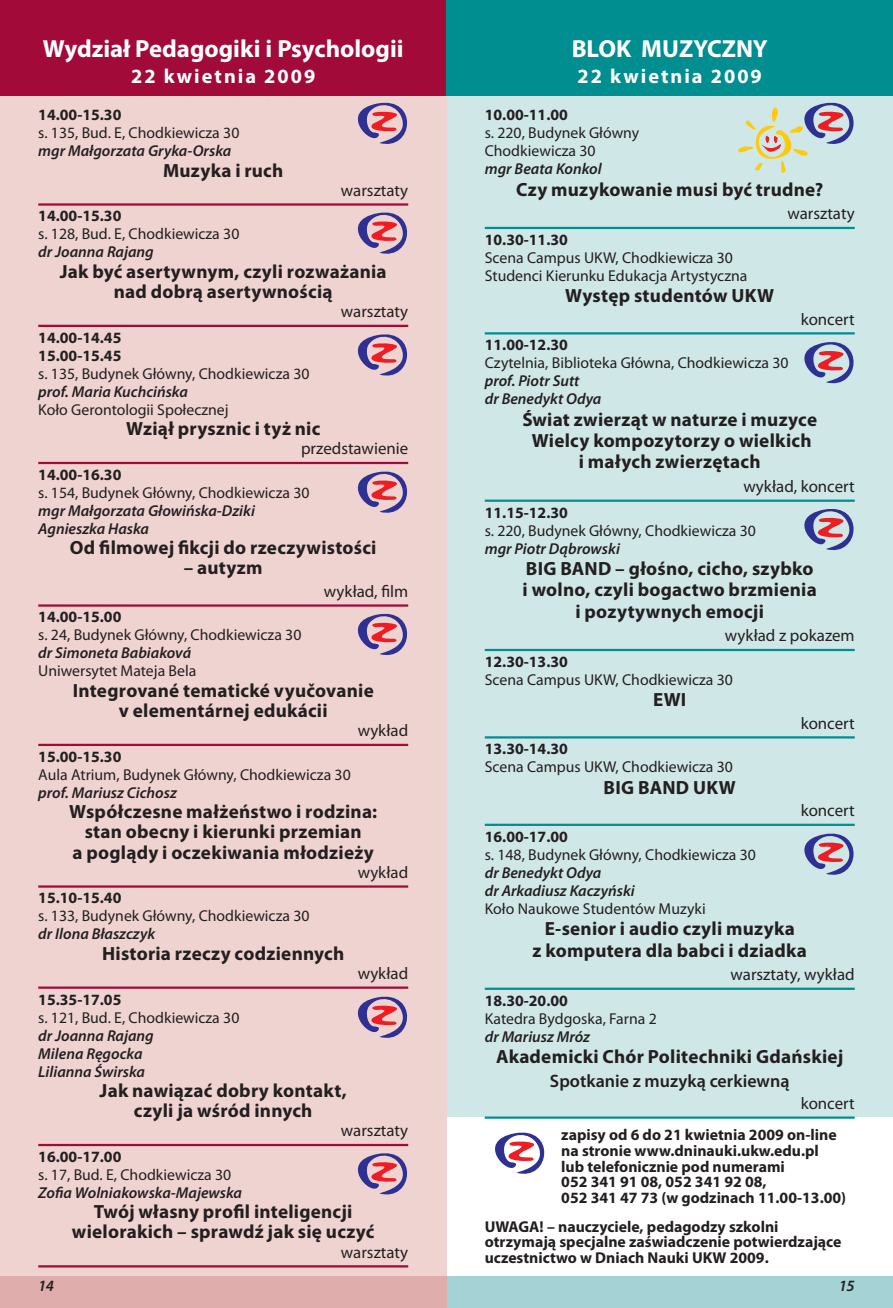
<style>
.page{position:relative;width:893px;height:1308px;background:#fff}
.page>*{position:absolute;margin:0;border:0;box-sizing:border-box;transform-origin:0 0}
.t1{font:700 24.75px "Myriad Pro";color:#fff}
.t2{font:700 20.25px "Myriad Pro";letter-spacing:.1em;color:#fff}
.t3{font:700 19.12px/20.2px "Myriad Pro";letter-spacing:.015em;color:#231f20;text-align:center}
.t4{font:600 18px "Myriad Pro";color:#231f20}
.t5{font:16.88px "Myriad Pro";color:#231f20}
.t6{font:15.75px/18px "Myriad Pro";color:#231f20}
.t7{font:700 15.75px/15.8px "Myriad Pro";color:#231f20}
.t8{font:italic 600 15.75px/18px "Myriad Pro";color:#231f20}
</style>
<div class="page">
<div style="left:446px;top:45px;width:447px;height:1256px;background:#d0e7e8"></div>
<div style="left:446px;top:1117px;width:447px;height:173px;background:#fff"></div>
<div style="left:446px;top:1276px;width:447px;height:31px;background:#a4d2d5"></div>
<hr style="left:485px;top:227px;width:370px;height:2px;background:#008e91">
<hr style="left:485px;top:332px;width:370px;height:2px;background:#008e91">
<hr style="left:485px;top:499px;width:370px;height:3px;background:#008e91">
<hr style="left:485px;top:649px;width:370px;height:2px;background:#008e91">
<hr style="left:485px;top:736px;width:370px;height:2px;background:#008e91">
<hr style="left:485px;top:823px;width:370px;height:3px;background:#008e91">
<hr style="left:485px;top:987px;width:370px;height:3px;background:#008e91">
<hr style="left:485px;top:1116px;width:370px;height:2px;background:#008e91">
<div style="left:0;top:57px;width:446px;height:1250px;background:#eed3d1"></div>
<div style="left:0;top:0;width:446px;height:96px;background:#a20a3a"></div>
<div style="left:0;top:1276px;width:446px;height:31px;background:#deadac"></div>
<hr style="left:38px;top:203px;width:370px;height:3px;background:#a20a3a">
<hr style="left:38px;top:325px;width:370px;height:2px;background:#a20a3a">
<hr style="left:38px;top:462px;width:370px;height:2px;background:#a20a3a">
<hr style="left:38px;top:604px;width:370px;height:2px;background:#a20a3a">
<hr style="left:38px;top:743px;width:370px;height:3px;background:#a20a3a">
<hr style="left:38px;top:885px;width:370px;height:2px;background:#a20a3a">
<hr style="left:38px;top:986px;width:370px;height:2px;background:#a20a3a">
<hr style="left:38px;top:1143px;width:370px;height:3px;background:#a20a3a">
<hr style="left:38px;top:1265px;width:370px;height:2px;background:#a20a3a">
<div style="left:446px;top:0;width:447px;height:96px;background:#008e91"></div>
<svg style="left:804px;top:342px;width:50px;height:41px"></svg>
<svg style="left:804px;top:509px;width:50px;height:41px"></svg>
<svg style="left:804px;top:833px;width:50px;height:42px"></svg>
<svg style="left:495px;top:1132px;width:50px;height:42px"></svg>
<svg style="left:738px;top:102px;width:116px;height:71px"></svg>
<svg style="left:357px;top:102px;width:51px;height:42px"></svg>
<svg style="left:357px;top:212px;width:51px;height:42px"></svg>
<svg style="left:357px;top:334px;width:51px;height:42px"></svg>
<svg style="left:357px;top:471px;width:51px;height:42px"></svg>
<svg style="left:357px;top:613px;width:51px;height:42px"></svg>
<svg style="left:357px;top:996px;width:51px;height:42px"></svg>
<svg style="left:357px;top:1153px;width:51px;height:41px"></svg>
<p class="t1" style="left:43px;top:32px;width:362px">Wydział Pedagogiki i Psychologii</p>
<p class="t2" style="left:131px;top:63px;width:186px">22 kwietnia 2009</p>
<p class="t7" style="left:38px;top:107px;width:85px">14.00-15.30</p>
<p class="t6" style="left:38px;top:124px;width:203px">s. 135, Bud. E, Chodkiewicza 30</p>
<p class="t8" style="left:38px;top:142px;width:195px">mgr Małgorzata Gryka-Orska</p>
<p class="t3" style="left:163px;top:159px;width:122px">Muzyka i ruch</p>
<p class="t5" style="left:341px;top:180px;width:69px">warsztaty</p>
<p class="t7" style="left:38px;top:208px;width:85px">14.00-15.30</p>
<p class="t6" style="left:38px;top:225px;width:203px">s. 128, Bud. E, Chodkiewicza 30</p>
<p class="t8" style="left:38px;top:243px;width:117px">dr Joanna Rajang</p>
<p class="t3" style="left:60px;top:260px;width:328px">Jak być asertywnym, czyli rozważania nad dobrą asertywnością</p>
<p class="t5" style="left:341px;top:301px;width:69px">warsztaty</p>
<p class="t7" style="left:38px;top:328px;width:85px;line-height:18px">14.00-14.45<br>15.00-15.45</p>
<p class="t6" style="left:38px;top:364px;width:273px">s. 135, Budynek Główny, Chodkiewicza 30</p>
<p class="t8" style="left:38px;top:382px;width:151px">prof. Maria Kuchcińska</p>
<p class="t6" style="left:38px;top:400px;width:192px">Koło Gerontologii Społecznej</p>
<p class="t3" style="left:126px;top:418px;width:196px">Wziął prysznic i tyż nic</p>
<p class="t5" style="left:301px;top:438px;width:109px">przedstawienie</p>
<p class="t7" style="left:38px;top:466px;width:85px">14.00-16.30</p>
<p class="t6" style="left:38px;top:483px;width:273px">s. 154, Budynek Główny, Chodkiewicza 30</p>
<p class="t8" style="left:38px;top:501px;width:218px">mgr Małgorzata Głowińska-Dziki<br>Agnieszka Haska</p>
<p class="t3" style="left:70px;top:537px;width:308px">Od filmowej fikcji do rzeczywistości</p>
<p class="t3" style="left:184px;top:557px;width:80px">– autyzm</p>
<p class="t5" style="left:324px;top:580px;width:86px">wykład, film</p>
<p class="t7" style="left:38px;top:608px;width:85px">14.00-15.00</p>
<p class="t6" style="left:38px;top:626px;width:265px">s. 24, Budynek Główny, Chodkiewicza 30</p>
<p class="t8" style="left:38px;top:643px;width:154px">dr Simoneta Babiaková</p>
<p class="t6" style="left:38px;top:662px;width:160px">Uniwersytet Mateja Bela</p>
<p class="t3" style="left:73px;top:679px;width:303px">Integrované tematické vyučovanie v elementárnej edukácii</p>
<p class="t5" style="left:358px;top:720px;width:52px">wykład</p>
<p class="t7" style="left:38px;top:748px;width:85px">15.00-15.30</p>
<p class="t6" style="left:38px;top:765px;width:314px">Aula Atrium, Budynek Główny, Chodkiewicza 30</p>
<p class="t8" style="left:38px;top:783px;width:140px">prof. Mariusz Cichosz</p>
<p class="t3" style="left:69px;top:801px;width:309px">Współczesne małżeństwo i rodzina: stan obecny i kierunki przemian<br>a poglądy i oczekiwania młodzieży</p>
<p class="t5" style="left:358px;top:861px;width:52px">wykład</p>
<p class="t7" style="left:38px;top:889px;width:85px">15.10-15.40</p>
<p class="t6" style="left:38px;top:907px;width:273px">s. 133, Budynek Główny, Chodkiewicza 30</p>
<p class="t8" style="left:38px;top:924px;width:118px">dr Ilona Błaszczyk</p>
<p class="t3" style="left:102px;top:942px;width:244px">Historia rzeczy codziennych</p>
<p class="t5" style="left:358px;top:962px;width:52px">wykład</p>
<p class="t7" style="left:38px;top:990px;width:85px">15.35-17.05</p>
<p class="t6" style="left:38px;top:1008px;width:203px">s. 121, Bud. E, Chodkiewicza 30</p>
<p class="t8" style="left:38px;top:1025px;width:117px">dr Joanna Rajang<br>Milena Ręgocka<br>Lilianna Świrska</p>
<p class="t3" style="left:100px;top:1079px;width:249px">Jak nawiązać dobry kontakt, czyli ja wśród innych</p>
<p class="t5" style="left:341px;top:1120px;width:69px">warsztaty</p>
<p class="t7" style="left:38px;top:1148px;width:85px">16.00-17.00</p>
<p class="t6" style="left:38px;top:1165px;width:195px">s. 17, Bud. E, Chodkiewicza 30</p>
<p class="t8" style="left:38px;top:1183px;width:205px">Zofia Wolniakowska-Majewska</p>
<p class="t3" style="left:72px;top:1200px;width:304px">Twój własny profil inteligencji wielorakich – sprawdź jak się uczyć</p>
<p class="t5" style="left:341px;top:1241px;width:69px">warsztaty</p>
<p class="t1" style="left:572px;top:32px;width:198px">BLOK MUZYCZNY</p>
<p class="t2" style="left:578px;top:63px;width:186px">22 kwietnia 2009</p>
<p class="t7" style="left:485px;top:107px;width:85px">10.00-11.00</p>
<p class="t6" style="left:485px;top:124px;width:156px">s. 220, Budynek Główny<br>Chodkiewicza 30</p>
<p class="t8" style="left:485px;top:160px;width:118px">mgr Beata Konkol</p>
<p class="t3" style="left:516px;top:178px;width:309px">Czy muzykowanie musi być trudne?</p>
<p class="t5" style="left:787px;top:203px;width:69px">warsztaty</p>
<p class="t7" style="left:485px;top:231px;width:85px">10.30-11.30</p>
<p class="t6" style="left:485px;top:248px;width:264px">Scena Campus UKW, Chodkiewicza 30<br>Studenci Kierunku Edukacja Artystyczna</p>
<p class="t3" style="left:565px;top:285px;width:210px">Występ studentów UKW</p>
<p class="t5" style="left:801px;top:308px;width:55px">koncert</p>
<p class="t7" style="left:485px;top:336px;width:85px">11.00-12.30</p>
<p class="t6" style="left:485px;top:354px;width:305px">Czytelnia, Biblioteka Główna, Chodkiewicza 30</p>
<p class="t8" style="left:485px;top:371px;width:118px">prof. Piotr Sutt<br>dr Benedykt Odya</p>
<p class="t3" style="left:522px;top:408px;width:296px;line-height:21.4px">Świat zwierząt w naturze i muzyce<br>Wielcy kompozytorzy o wielkich<br>i małych zwierzętach</p>
<p class="t5" style="left:743px;top:476px;width:113px">wykład, koncert</p>
<p class="t7" style="left:485px;top:504px;width:85px">11.15-12.30</p>
<p class="t6" style="left:485px;top:521px;width:273px">s. 220, Budynek Główny, Chodkiewicza 30</p>
<p class="t8" style="left:485px;top:539px;width:137px">mgr Piotr Dąbrowski</p>
<p class="t3" style="left:523px;top:557px;width:296px;line-height:21.4px">BIG BAND – głośno, cicho, szybko i wolno, czyli bogactwo brzmienia i pozytywnych emocji</p>
<p class="t5" style="left:725px;top:625px;width:131px">wykład z pokazem</p>
<p class="t7" style="left:485px;top:653px;width:85px">12.30-13.30</p>
<p class="t6" style="left:485px;top:670px;width:250px">Scena Campus UKW, Chodkiewicza 30</p>
<p class="t3" style="left:653px;top:689px;width:35px">EWI</p>
<p class="t5" style="left:801px;top:712px;width:55px">koncert</p>
<p class="t7" style="left:485px;top:740px;width:85px">13.30-14.30</p>
<p class="t6" style="left:485px;top:757px;width:250px">Scena Campus UKW, Chodkiewicza 30</p>
<p class="t3" style="left:604px;top:776px;width:134px">BIG BAND UKW</p>
<p class="t5" style="left:801px;top:800px;width:55px">koncert</p>
<p class="t7" style="left:485px;top:828px;width:85px">16.00-17.00</p>
<p class="t6" style="left:485px;top:845px;width:273px">s. 148, Budynek Główny, Chodkiewicza 30</p>
<p class="t8" style="left:485px;top:863px;width:152px">dr Benedykt Odya<br>dr Arkadiusz Kaczyński</p>
<p class="t6" style="left:485px;top:899px;width:223px">Koło Naukowe Studentów Muzyki</p>
<p class="t3" style="left:533px;top:917px;width:276px;line-height:21.4px">E-senior i audio czyli muzyka<br>z komputera dla babci i dziadka</p>
<p class="t5" style="left:730px;top:964px;width:126px">warsztaty, wykład</p>
<p class="t7" style="left:485px;top:992px;width:85px">18.30-20.00</p>
<p class="t6" style="left:485px;top:1009px;width:174px">Katedra Bydgoska, Farna 2</p>
<p class="t8" style="left:485px;top:1027px;width:107px">dr Mariusz Mróz</p>
<p class="t3" style="left:496px;top:1045px;width:349px">Akademicki Chór Politechniki Gdańskiej</p>
<p class="t4" style="left:550px;top:1069px;width:241px">Spotkanie z muzyką cerkiewną</p>
<p class="t5" style="left:801px;top:1092px;width:55px">koncert</p>
<p class="t7" style="left:561px;top:1126px;width:286px">zapisy od 6 do 21 kwietnia 2009 on-line na stronie www.dninauki.ukw.edu.pl<br>lub telefonicznie pod numerami<br>052 341 91 08, 052 341 92 08,<br>052 341 47 73 (w godzinach 11.00-13.00)</p>
<p class="t7" style="left:485px;top:1217px;width:358px">UWAGA! – nauczyciele, pedagodzy szkolni otrzymają specjalne zaświadczenie potwierdzające uczestnictwo w Dniach Nauki UKW 2009.</p>
<p class="t8" style="left:38px;top:1276px;width:17px">14</p>
<p class="t8" style="left:839px;top:1276px;width:17px">15</p>
</div>
